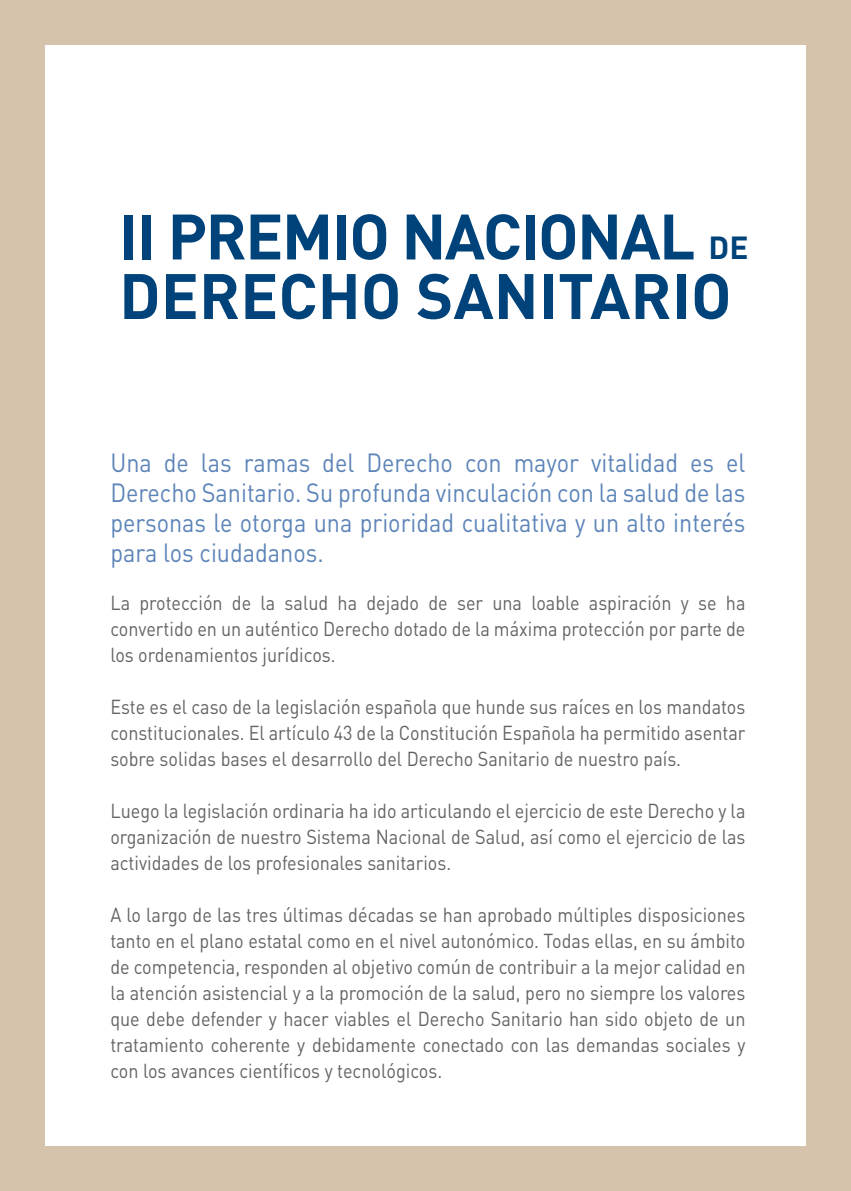
<style>
.page{position:relative;width:851px;height:1191px;background:#fff}
.page>*{position:absolute;margin:0;border:0;box-sizing:border-box;transform-origin:0 0}
.t1{font:700 63px/59.6px "DIN";letter-spacing:-.025em;color:#00437a}
.t2{font:26px/30px "DIN";color:#5c84b8;text-align:justify;scale:.9 1}
.t3{font:20px/26px "DIN";color:#636366;text-align:justify;scale:.9 1}
.s1{font-size:31.6px}
</style>
<div class="page">
<div style="left:0;top:0;width:850px;height:1191px;background:#d5c3ac"></div>
<div style="left:45px;top:45px;width:760px;height:1100px;background:#fff"></div>
<p class="t1" style="left:119px;top:204px;width:630px">II PREMIO NACIONAL <span class="s1">DE<br></span>DERECHO SANITARIO</p>
<p class="t2" style="left:110px;top:447px;width:707px">Una de las ramas del Derecho con mayor vitalidad es el Derecho Sanitario. Su profunda vinculación con la salud de las personas le otorga una prioridad cualitativa y un alto interés para los ciudadanos.</p>
<p class="t3" style="left:110px;top:589px;width:707px">La protección de la salud ha dejado de ser una loable aspiración y se ha convertido en un auténtico Derecho dotado de la máxima protección por parte de los ordenamientos jurídicos.</p>
<p class="t3" style="left:110px;top:693px;width:707px">Este es el caso de la legislación española que hunde sus raíces en los mandatos constitucionales. El artículo 43 de la Constitución Española ha permitido asentar sobre solidas bases el desarrollo del Derecho Sanitario de nuestro país.</p>
<p class="t3" style="left:110px;top:797px;width:707px">Luego la legislación ordinaria ha ido articulando el ejercicio de este Derecho y la organización de nuestro Sistema Nacional de Salud, así como el ejercicio de las actividades de los profesionales sanitarios.</p>
<p class="t3" style="left:110px;top:901px;width:707px">A lo largo de las tres últimas décadas se han aprobado múltiples disposiciones tanto en el plano estatal como en el nivel autonómico. Todas ellas, en su ámbito de competencia, responden al objetivo común de contribuir a la mejor calidad en la atención asistencial y a la promoción de la salud, pero no siempre los valores que debe defender y hacer viables el Derecho Sanitario han sido objeto de un tratamiento coherente y debidamente conectado con las demandas sociales y con los avances científicos y tecnológicos.</p>
</div>
